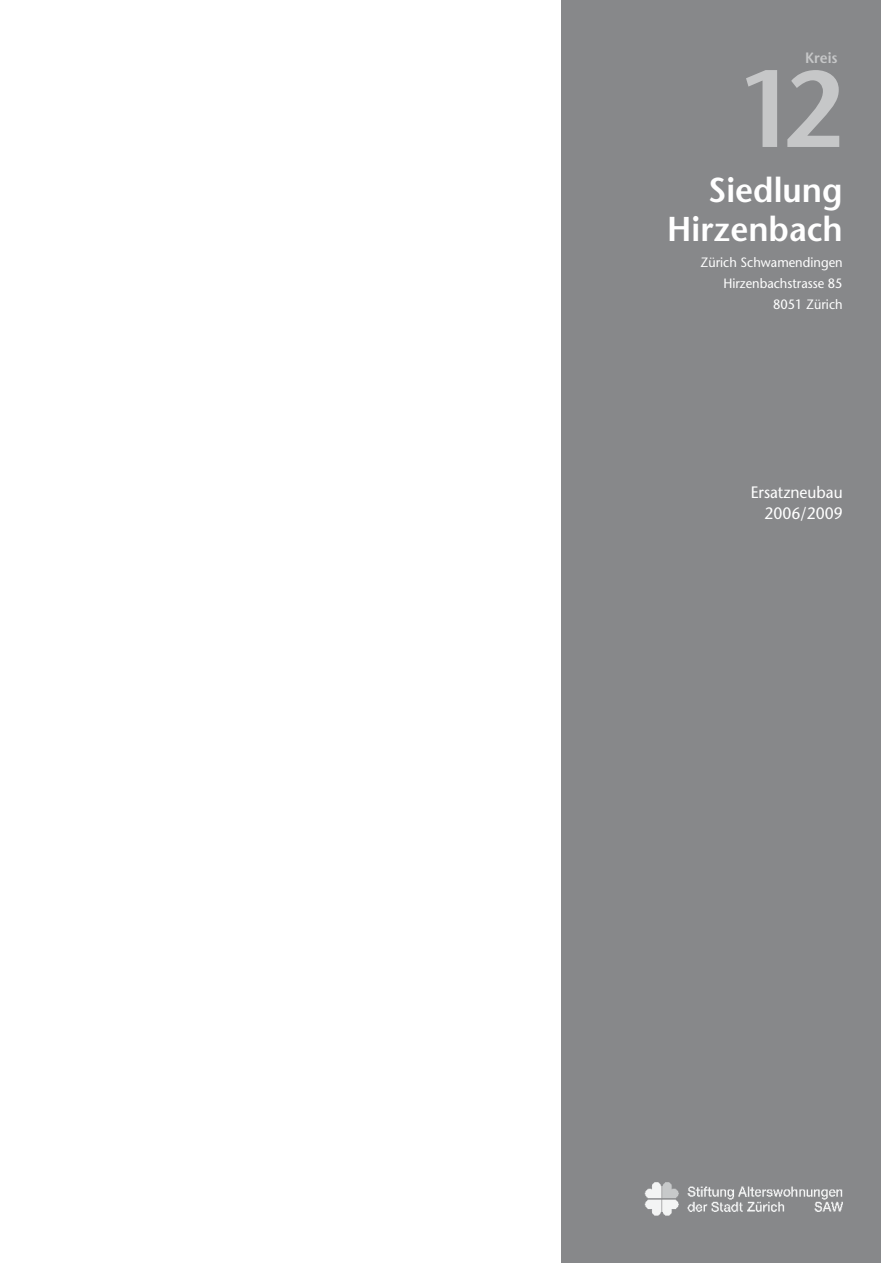
<style>
.page{position:relative;width:881px;height:1263px;background:#fff}
.page>*{position:absolute;margin:0;border:0;box-sizing:border-box;transform-origin:0 0}
.t1{font:600 108px "Stone Sans";color:#c6c7c8;scale:.95 1}
.t2{font:600 34.5px/39px "Stone Sans";color:#fff;text-align:right;scale:.95 1}
.t3{font:16.5px/21px "Stone Sans";color:#fff;text-align:right;scale:.95 1}
.t4{font:600 15px "Stone Sans";color:#c6c7c8;scale:.95 1}
.t5{font:13.5px/21px "Stone Sans";color:#fff;text-align:right;scale:.95 1}
</style>
<div class="page">
<div style="left:561px;top:0;width:319px;height:1263px;background:#87888a"></div>
<img style="left:644px;top:1182px;width:199px;height:34px">
<p class="t4" style="left:804px;top:48px;width:36px">Kreis</p>
<h1 class="t1" style="left:736px;top:42px;width:113px">12</h1>
<h2 class="t2" style="left:667px;top:170px;width:186px">Siedlung<br>Hirzenbach</h2>
<p class="t5" style="left:700px;top:252px;width:151px">Zürich Schwamendingen<br>Hirzenbachstrasse 85<br>8051 Zürich</p>
<p class="t3" style="left:750px;top:482px;width:98px">Ersatzneubau<br>2006/2009</p>
</div>
